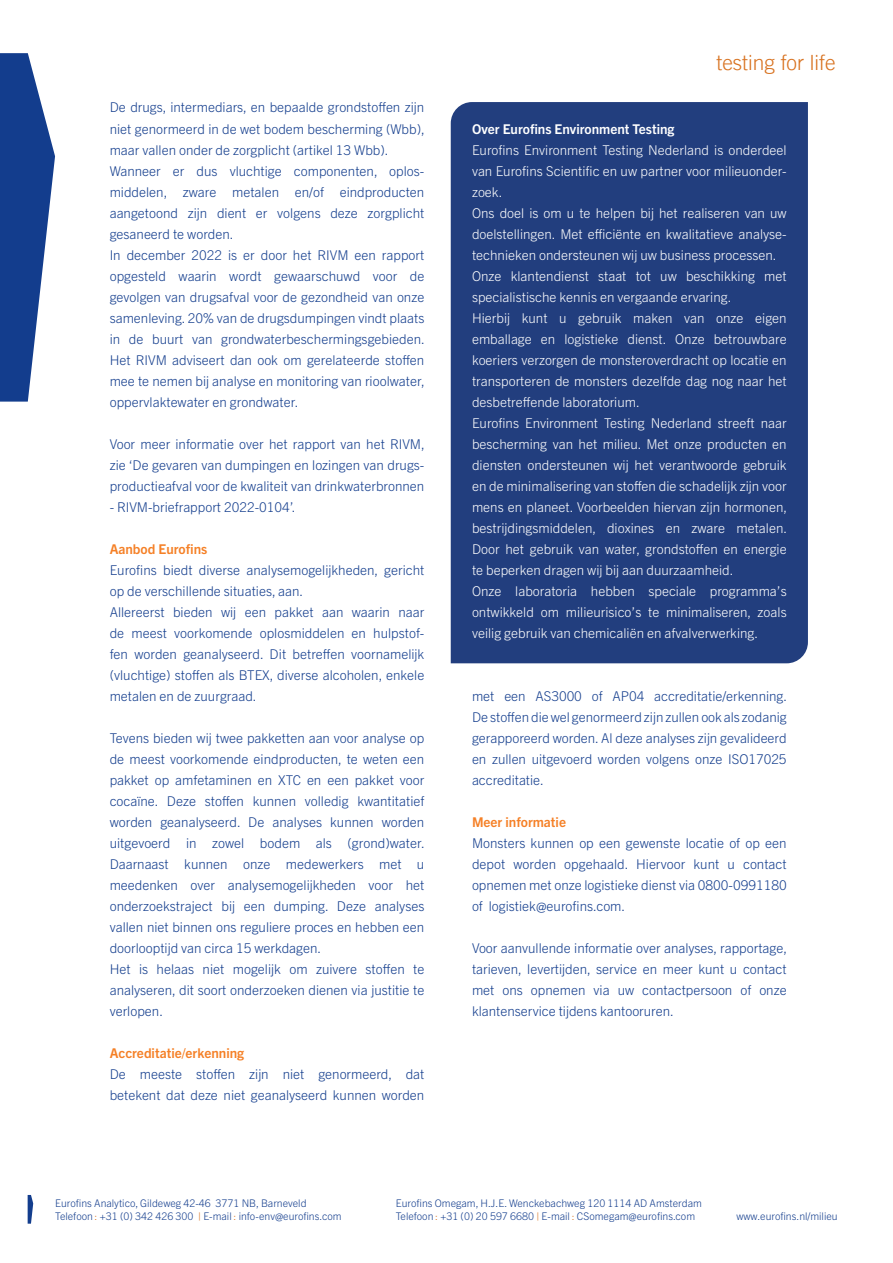
<style>
.page{position:relative;width:893px;height:1263px;background:#fff}
.page>*{position:absolute;margin:0;border:0;box-sizing:border-box;transform-origin:0 0}
.t1{font:300 21px "Trade Gothic LT";color:#d87220}
.t2{font:300 13.5px/21px "Trade Gothic Next LT Pro";color:#133d8d}
.t3{font:300 13.5px/21px "Trade Gothic Next LT Pro";color:#fff}
.t4{font:700 13.5px "Trade Gothic Next LT Pro";color:#f58026}
.t5{font:700 13.5px "Trade Gothic Next LT Pro";color:#fff}
.t6{font:300 10.5px/13.5px "Trade Gothic Next LT Pro";color:#133d8d}
.s1{color:#d87220}
</style>
<div class="page">
<svg style="left:0;top:53px;width:55px;height:349px"></svg>
<svg style="left:28px;top:1195px;width:5px;height:29px"></svg>
<div style="left:451px;top:102px;width:357px;height:561px;background:#223e7e"></div>
<p class="t2" style="left:110px;top:96px;width:317px">De drugs, intermediars, en bepaalde grondstoffen zijn niet genormeerd in de wet bodem bescherming (Wbb), maar vallen onder de zorgplicht (artikel 13 Wbb).<br>Wanneer er dus vluchtige componenten, oplos&shy;middelen, zware metalen en/of eindproducten aangetoond zijn dient er volgens deze zorgplicht gesaneerd te worden.<br>In december 2022 is er door het RIVM een rapport opgesteld waarin wordt gewaarschuwd voor de gevolgen van drugsafval voor de gezondheid van onze samenleving. 20% van de drugsdumpingen vindt plaats in de buurt van grondwaterbeschermingsgebieden.<br>Het RIVM adviseert dan ook om gerelateerde stoffen mee te nemen bij analyse en monitoring van rioolwater, oppervlaktewater en grondwater.</p>
<p class="t2" style="left:110px;top:432px;width:317px;text-align:justify">Voor meer informatie over het rapport van het RIVM, zie ‘De gevaren van dumpingen en lozingen van drugs&shy;productieafval voor de kwaliteit van drinkwaterbronnen</p>
<p class="t2" style="left:110px;top:495px;width:187px">- RIVM-briefrapport 2022-0104’.</p>
<p class="t4" style="left:110px;top:539px;width:99px">Aanbod Eurofins</p>
<p class="t2" style="left:110px;top:558px;width:316px">Eurofins biedt diverse analysemogelijkheden, gericht op de verschillende situaties, aan.<br>Allereerst bieden wij een pakket aan waarin naar de meest voorkomende oplosmiddelen en hulpstof&shy;fen worden geanalyseerd. Dit betreffen voornamelijk (vluchtige) stoffen als BTEX, diverse alcoholen, enkele metalen en de zuurgraad.</p>
<p class="t2" style="left:110px;top:726px;width:317px">Tevens bieden wij twee pakketten aan voor analyse op de meest voorkomende eindproducten, te weten een pakket op amfetaminen en XTC en een pakket voor cocaïne. Deze stoffen kunnen volledig kwantitatief worden geanalyseerd. De analyses kunnen worden uitgevoerd in zowel bodem als (grond)water.<br>Daarnaast kunnen onze medewerkers met u meedenken over analysemogelijkheden voor het onderzoekstraject bij een dumping. Deze analyses vallen niet binnen ons reguliere proces en hebben een doorlooptijd van circa 15 werkdagen.<br>Het is helaas niet mogelijk om zuivere stoffen te analyseren, dit soort onderzoeken dienen via justitie te verlopen.</p>
<p class="t4" style="left:110px;top:1043px;width:136px">Accreditatie/erkenning</p>
<p class="t2" style="left:110px;top:1062px;width:316px">De meeste stoffen zijn niet genormeerd, dat betekent dat deze niet geanalyseerd kunnen worden</p>
<h1 class="t1" style="left:717px;top:51px;width:121px">testing for life</h1>
<p class="t5" style="left:472px;top:119px;width:204px">Over Eurofins Environment Testing</p>
<p class="t3" style="left:472px;top:138px;width:317px">Eurofins Environment Testing Nederland is onderdeel van Eurofins Scientific en uw partner voor milieuonder&shy;zoek.<br>Ons doel is om u te helpen bij het realiseren van uw doelstellingen. Met efficiënte en kwalitatieve analyse&shy;technieken ondersteunen wij uw business processen.<br>Onze klantendienst staat tot uw beschikking met specialistische kennis en vergaande ervaring.<br>Hierbij kunt u gebruik maken van onze eigen emballage en logistieke dienst. Onze betrouwbare koeriers verzorgen de monsteroverdracht op locatie en transporteren de monsters dezelfde dag nog naar het desbetreffende laboratorium.<br>Eurofins Environment Testing Nederland streeft naar bescherming van het milieu. Met onze producten en diensten ondersteunen wij het verantwoorde gebruik en de minimalisering van stoffen die schadelijk zijn voor mens en planeet. Voorbeelden hiervan zijn hormonen, bestrijdingsmiddelen, dioxines en zware metalen.<br>Door het gebruik van water, grondstoffen en energie te beperken dragen wij bij aan duurzaamheid.<br>Onze laboratoria hebben speciale programma’s ontwikkeld om milieurisico’s te minimaliseren, zoals veilig gebruik van chemicaliën en afvalverwerking.</p>
<p class="t2" style="left:472px;top:684px;width:317px;text-align:justify">met een AS3000 of AP04 accreditatie/erkenning.<br>De stoffen die wel genormeerd zijn zullen ook als zodanig gerapporeerd worden. Al deze analyses zijn gevalideerd en zullen uitgevoerd worden volgens onze ISO17025 accreditatie.</p>
<p class="t4" style="left:472px;top:812px;width:96px">Meer informatie</p>
<p class="t2" style="left:472px;top:831px;width:316px;text-align:justify">Monsters kunnen op een gewenste locatie of op een depot worden opgehaald. Hiervoor kunt u contact opnemen met onze logistieke dienst via 0800-0991180 of logistiek@eurofins.com.</p>
<p class="t2" style="left:472px;top:936px;width:317px;text-align:justify">Voor aanvullende informatie over analyses, rapportage, tarieven, levertijden, service en meer kunt u contact met ons opnemen via uw contactpersoon of onze klantenservice tijdens kantooruren.</p>
<p class="t6" style="left:55px;top:1195px;width:288px">Eurofins Analytico, Gildeweg 42-46 3771 NB, Barneveld<br>Telefoon <span class="s1">:</span> +31 (0) 342 426 300 <span class="s1">|</span> E-mail <span class="s1">:</span> info-env@eurofins.com</p>
<p class="t6" style="left:396px;top:1195px;width:307px">Eurofins Omegam, H.J.E. Wenckebachweg 120 1114 AD Amsterdam<br>Telefoon <span class="s1">:</span> +31 (0) 20 597 6680 <span class="s1">|</span> E-mail <span class="s1">:</span> CSomegam@eurofins.com</p>
<p class="t6" style="left:736px;top:1209px;width:103px">www.eurofins.nl/milieu</p>
</div>
